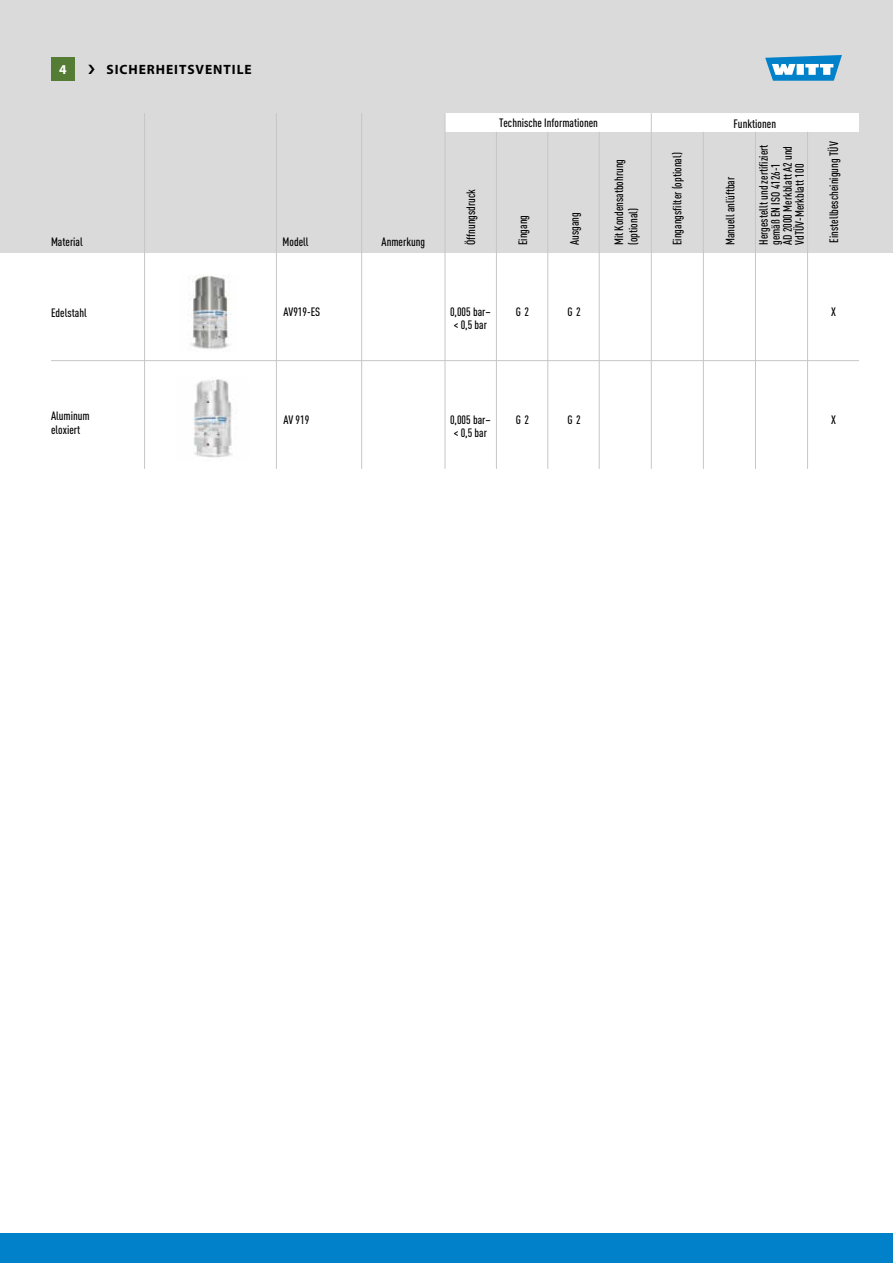
<style>
.page{position:relative;width:893px;height:1263px;background:#fff}
.page>*{position:absolute;margin:0;border:0;box-sizing:border-box;transform-origin:0 0}
.t1{font:700 13.5px "Myriad Pro";letter-spacing:.07em;color:#000}
.t2{font:700 13.5px "Myriad Pro";color:#fff}
.t3{font:500 12px/13.5px "DIN Cond";color:#000}
.s1{font-family:"Lucida Grande";font-weight:400}
</style>
<div class="page">
<div style="left:0;top:0;width:893px;height:252px;background:#dadada"></div>
<div style="left:445px;top:113px;width:414px;height:18px;background:#fff"></div>
<hr style="left:144px;top:113px;width:1px;height:356px;background:#c6c6c6">
<hr style="left:276px;top:113px;width:1px;height:356px;background:#c6c6c6">
<hr style="left:361px;top:113px;width:1px;height:356px;background:#c6c6c6">
<hr style="left:51px;top:360px;width:808px;height:1px;background:#c6c6c6">
<img style="left:193px;top:379px;width:39px;height:79px">
<img style="left:189px;top:274px;width:42px;height:75px">
<hr style="left:651px;top:113px;width:1px;height:356px;background:#c6c6c6">
<hr style="left:599px;top:132px;width:1px;height:337px;background:#c6c6c6">
<hr style="left:703px;top:132px;width:1px;height:337px;background:#c6c6c6">
<hr style="left:755px;top:132px;width:1px;height:337px;background:#c6c6c6">
<hr style="left:807px;top:132px;width:1px;height:337px;background:#c6c6c6">
<hr style="left:496px;top:132px;width:1px;height:337px;background:#c6c6c6">
<hr style="left:547px;top:132px;width:1px;height:337px;background:#c6c6c6">
<hr style="left:445px;top:113px;width:1px;height:356px;background:#c6c6c6">
<div style="left:0;top:1234px;width:893px;height:29px;background:#0081c9"></div>
<div style="left:51px;top:57px;width:24px;height:24px;background:#547c34"></div>
<svg style="left:765px;top:55px;width:77px;height:26px;background:#60add8"></svg>
<p class="t2" style="left:59px;top:60px;width:9px">4</p>
<p class="t1" style="left:106px;top:60px;width:147px">SICHERHEITSVENTILE</p>
<p class="t3" style="left:51px;top:235px;width:33px">Material</p>
<p class="t3" style="left:51px;top:306px;width:37px">Edelstahl</p>
<p class="t3" style="left:283px;top:235px;width:28px">Modell</p>
<p class="t3" style="left:382px;top:235px;width:45px">Anmerkung</p>
<p class="t3" style="left:283px;top:305px;width:38px">AV919-ES</p>
<p class="t3" style="left:464px;top:245px;width:58px;rotate:-90deg">Öffnungsdruck</p>
<p class="t3" style="left:499px;top:116px;width:100px">Technische Informationen</p>
<p class="t3" style="left:733px;top:116px;width:44px">Funktionen</p>
<p class="t3" style="left:516px;top:245px;width:32px;rotate:-90deg">Eingang</p>
<p class="t3" style="left:568px;top:245px;width:34px;rotate:-90deg">Ausgang</p>
<p class="t3" style="left:611px;top:245px;width:88px;line-height:14.4px;rotate:-90deg">Mit Kondensatbohrung (optional)</p>
<p class="t3" style="left:670px;top:245px;width:94px;rotate:-90deg">Eingangsfilter (optional)</p>
<p class="t3" style="left:757px;top:245px;width:102px;line-height:12px;rotate:-90deg">Hergestellt und zertifiziert gemäß EN ISO 4126-1<br>AD 2000 Merkblatt A2 und<br>VdTÜV-Merkblatt 100</p>
<p class="t3" style="left:827px;top:243px;width:102px;rotate:-90deg">Einstellbescheinigung TÜV</p>
<p class="t3" style="left:723px;top:245px;width:70px;rotate:-90deg">Manuell anlu<span class="s1">̈</span>ftbar</p>
<p class="t3" style="left:450px;top:305px;width:42px;text-align:center">0,005 bar– &lt; 0,5 bar</p>
<p class="t3" style="left:516px;top:305px;width:15px">G 2</p>
<p class="t3" style="left:567px;top:305px;width:15px">G 2</p>
<p class="t3" style="left:831px;top:305px;width:6px">X</p>
<p class="t3" style="left:51px;top:409px;width:40px">Aluminum eloxiert</p>
<p class="t3" style="left:283px;top:413px;width:27px">AV 919</p>
<p class="t3" style="left:450px;top:413px;width:42px;text-align:center">0,005 bar– &lt; 0,5 bar</p>
<p class="t3" style="left:516px;top:413px;width:15px">G 2</p>
<p class="t3" style="left:567px;top:413px;width:15px">G 2</p>
<p class="t3" style="left:831px;top:413px;width:6px">X</p>
</div>
